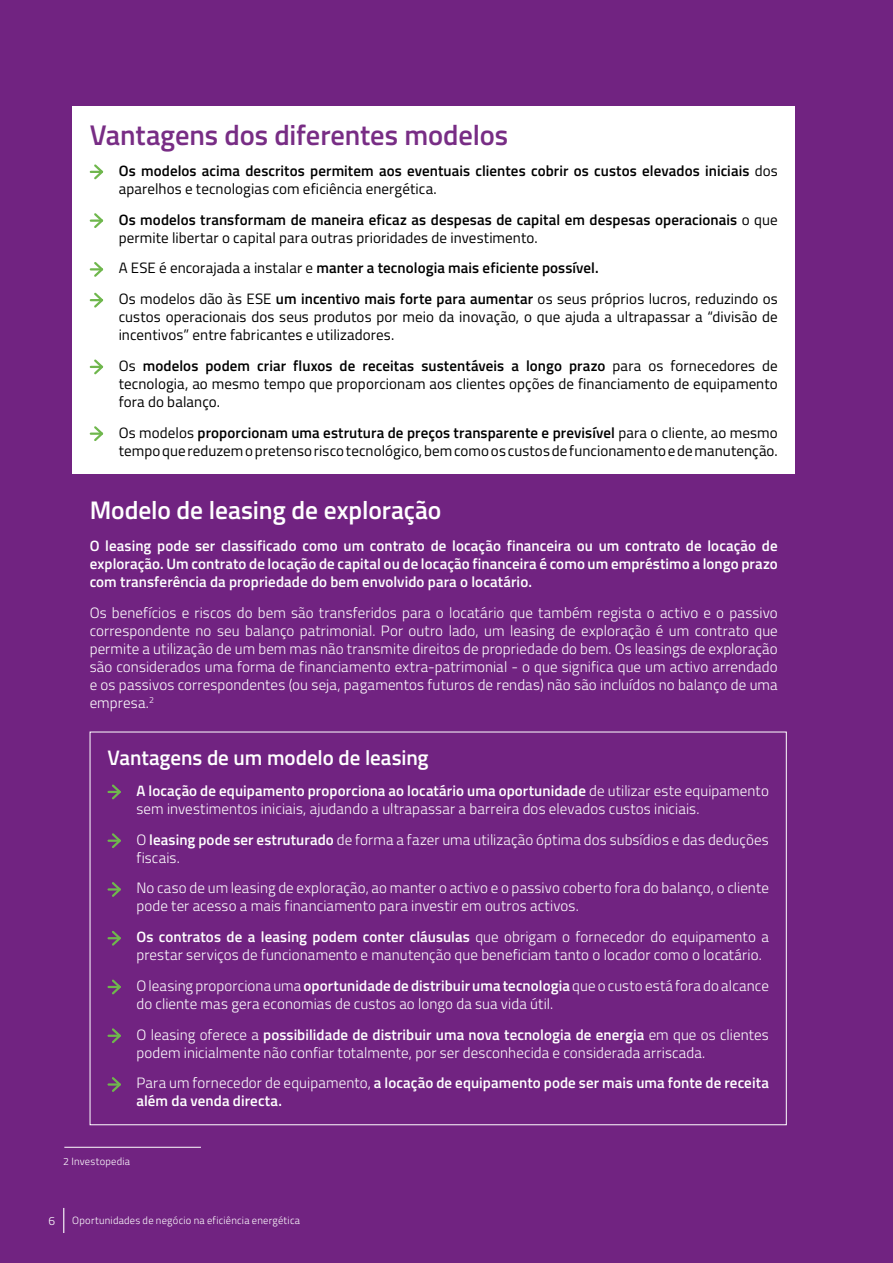
<style>
.page{position:relative;width:893px;height:1263px;background:#712381}
.page>*{position:absolute;margin:0;border:0;box-sizing:border-box;transform-origin:0 0}
.Subt{font:600 28.5px "Titillium";letter-spacing:-.005em;color:#782d85}
.Subt-2{font:600 25.5px "Titillium";letter-spacing:-.005em;color:#fff}
.Subt_02{font:600 21px "Titillium";letter-spacing:-.005em;color:#fff}
.TXT{font:300 15px/18px "Titillium";letter-spacing:.005em;color:#fff}
.TXT-2{font:15px/18px "Titillium";letter-spacing:.005em;color:#000;text-align:justify}
.TXT-3{font:600 15px/18px "Titillium";letter-spacing:.005em;color:#000}
.TXT-4{font:600 15px/18px "Titillium";letter-spacing:.005em;color:#fff}
.t1{font:300 12px "Titillium";color:#fff}
.Refer{font:300 10.5px "Titillium";letter-spacing:.02em;color:#fff}
.s1{font-weight:400}
.s2{font-weight:600}
.s3{font-weight:300}
</style>
<div class="page">
<hr style="left:64px;top:1147px;width:137px;height:1px;background:#fff">
<svg style="left:109px;top:784px;width:12px;height:16px"></svg>
<svg style="left:109px;top:833px;width:12px;height:15px"></svg>
<svg style="left:109px;top:882px;width:12px;height:15px"></svg>
<svg style="left:109px;top:931px;width:12px;height:15px"></svg>
<svg style="left:109px;top:979px;width:12px;height:16px"></svg>
<svg style="left:109px;top:1028px;width:12px;height:15px"></svg>
<svg style="left:109px;top:1077px;width:12px;height:15px"></svg>
<div style="left:73px;top:107px;width:722px;height:367px;background:#fff"></div>
<svg style="left:91px;top:164px;width:13px;height:16px"></svg>
<svg style="left:91px;top:213px;width:13px;height:15px"></svg>
<svg style="left:91px;top:262px;width:13px;height:15px"></svg>
<svg style="left:91px;top:292px;width:13px;height:16px"></svg>
<svg style="left:91px;top:359px;width:13px;height:16px"></svg>
<svg style="left:91px;top:426px;width:13px;height:15px"></svg>
<svg style="left:63px;top:1208px;width:1px;height:25px"></svg>
<p class="Subt" style="left:90px;top:114px;width:420px">Vantagens dos diferentes modelos</p>
<p class="TXT-3" style="left:119px;top:161px;width:661px">Os modelos acima descritos permitem aos eventuais clientes cobrir os custos elevados iniciais <span class="s1">dos aparelhos e tecnologias com eficiência energética.</span></p>
<p class="TXT-3" style="left:119px;top:210px;width:661px">Os modelos transformam de maneira eficaz as despesas de capital em despesas operacionais <span class="s1">o que permite libertar o capital para outras prioridades de investimento.</span></p>
<p class="TXT-3" style="left:119px;top:258px;width:481px"><span class="s1">A ESE é encorajada a instalar e</span> manter a tecnologia mais eficiente possível.</p>
<p class="TXT-2" style="left:119px;top:289px;width:661px">Os modelos dão às ESE <span class="s2">um incentivo mais forte para aumentar</span> os seus próprios lucros, reduzindo os custos operacionais dos seus produtos por meio da inovação, o que ajuda a ultrapassar a “divisão de incentivos” entre fabricantes e utilizadores.</p>
<p class="TXT-2" style="left:119px;top:356px;width:661px">Os <span class="s2">modelos podem criar fluxos de receitas sustentáveis a longo prazo</span> para os fornecedores de tecnologia, ao mesmo tempo que proporcionam aos clientes opções de financiamento de equipamento fora do balanço.</p>
<p class="TXT-2" style="left:119px;top:423px;width:661px">Os modelos <span class="s2">proporcionam uma estrutura de preços transparente e previsível</span> para o cliente, ao mesmo tempo que reduzem o pretenso risco tecnológico, bem como os custos de funcionamento e de manutenção.</p>
<p class="Subt-2" style="left:90px;top:491px;width:353px">Modelo de leasing de exploração</p>
<p class="TXT-4" style="left:90px;top:536px;width:690px;text-align:justify">O leasing pode ser classificado como um contrato de locação financeira ou um contrato de locação de exploração. Um contrato de locação de capital ou de locação financeira é como um empréstimo a longo prazo com transferência da propriedade do bem envolvido para o locatário.</p>
<p class="TXT" style="left:90px;top:603px;width:690px;text-align:justify">Os benefícios e riscos do bem são transferidos para o locatário que também regista o activo e o passivo correspondente no seu balanço patrimonial. Por outro lado, um leasing de exploração é um contrato que permite a utilização de um bem mas não transmite direitos de propriedade do bem. Os leasings de exploração são considerados uma forma de financiamento extra-patrimonial - o que significa que um activo arrendado e os passivos correspondentes (ou seja, pagamentos futuros de rendas) não são incluídos no balanço de uma empresa.<sup>2</sup></p>
<p class="Subt_02" style="left:107px;top:742px;width:323px">Vantagens de um modelo de leasing</p>
<p class="TXT" style="left:136px;top:781px;width:634px"><span class="s2">A locação de equipamento proporciona ao locatário uma oportunidade</span> de utilizar este equipamento sem investimentos iniciais, ajudando a ultrapassar a barreira dos elevados custos iniciais.</p>
<p class="TXT" style="left:136px;top:830px;width:634px">O <span class="s2">leasing pode ser estruturado</span> de forma a fazer uma utilização óptima dos subsídios e das deduções fiscais.</p>
<p class="TXT" style="left:136px;top:878px;width:634px">No caso de um leasing de exploração, ao manter o activo e o passivo coberto fora do balanço, o cliente pode ter acesso a mais financiamento para investir em outros activos.</p>
<p class="TXT" style="left:136px;top:927px;width:634px"><span class="s2">Os contratos de a leasing podem conter cláusulas</span> que obrigam o fornecedor do equipamento a prestar serviços de funcionamento e manutenção que beneficiam tanto o locador como o locatário.</p>
<p class="TXT" style="left:136px;top:976px;width:634px">O leasing proporciona uma <span class="s2">oportunidade de distribuir uma tecnologia</span> que o custo está fora do alcance do cliente mas gera economias de custos ao longo da sua vida útil.</p>
<p class="TXT" style="left:136px;top:1025px;width:634px">O leasing oferece a <span class="s2">possibilidade de distribuir uma nova tecnologia de energia</span> em que os clientes podem inicialmente não confiar totalmente, por ser desconhecida e considerada arriscada.</p>
<p class="TXT-4" style="left:136px;top:1073px;width:634px"><span class="s3">Para um fornecedor de equipamento,</span> a locação de equipamento pode ser mais uma fonte de receita além da venda directa.</p>
<p class="Refer" style="left:63px;top:1154px;width:68px">2 Investopedia</p>
<p class="t1" style="left:49px;top:1212px;width:8px">6</p>
<p class="Refer" style="left:72px;top:1213px;width:229px">Oportunidades de negócio na eficiência energética</p>
</div>
